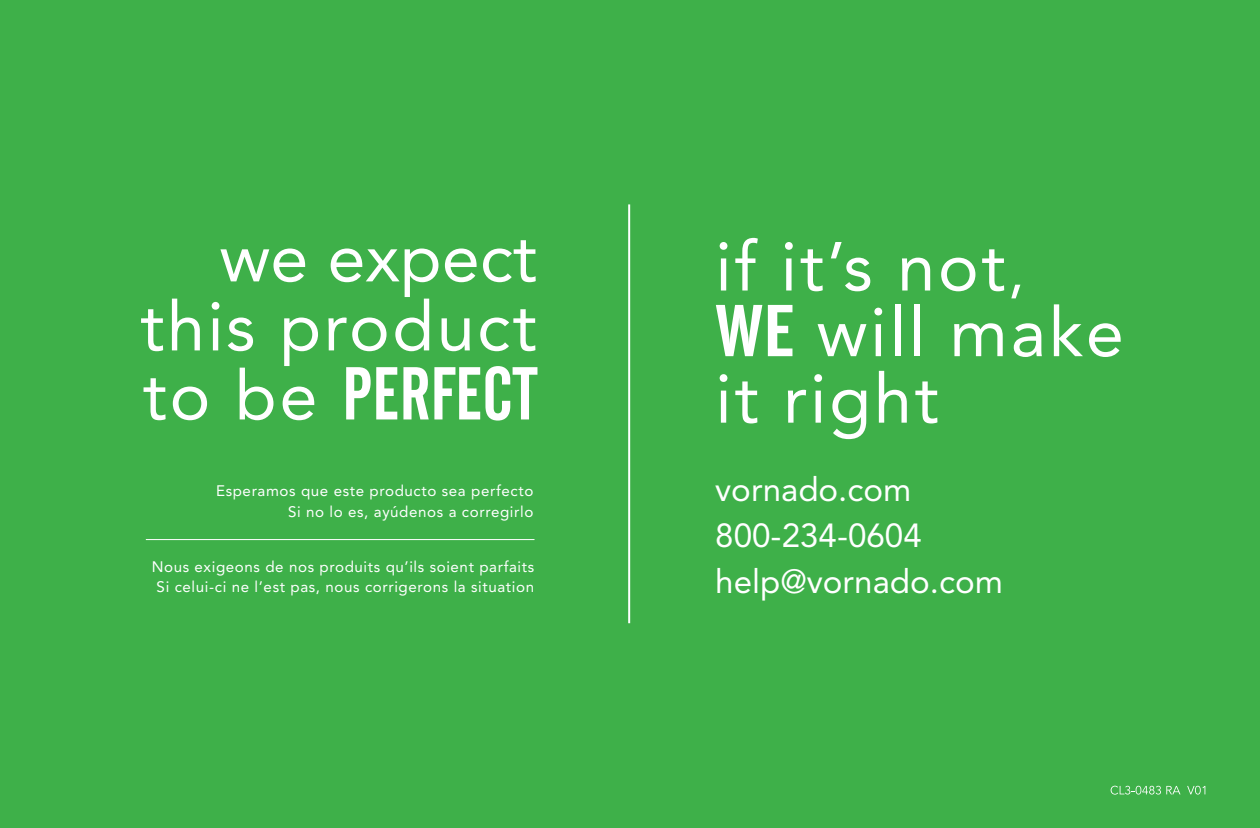
<style>
.page{position:relative;width:1260px;height:828px;background:#3eb049}
.page>*{position:absolute;margin:0;border:0;box-sizing:border-box;transform-origin:0 0}
.t1{font:74px "Alternate Gothic No 2 BT";color:#fff}
.t2{font:68.6px/66px "Avenir";letter-spacing:.04em;color:#fff;text-align:right}
.t3{font:33.2px/46px "Avenir";color:#fff}
.t4{font:15.2px/20.2px "Avenir";letter-spacing:.04em;color:#fff;text-align:center}
.s1{font-family:"Avenir";font-size:68.6px}
.s2{font-size:57.2px}
.s3{font-family:"Alternate Gothic No 2 BT";font-size:72.6px}
</style>
<div class="page">
<hr style="left:146px;top:539px;width:388px;height:1px;background:#fff">
<hr style="left:628px;top:204px;width:2px;height:419px;background:#fff">
<svg style="left:1111px;top:786px;width:70px;height:9px"></svg>
<div style="left:1195px;top:786px;width:6px;height:9px;background:#9dd7a3;border-radius:50%"></div>
<svg style="left:1187px;top:786px;width:18px;height:8px"></svg>
<h2 class="t2" style="left:140px;top:223px;width:398px;line-height:69px">we expect this product</h2>
<h1 class="t1" style="left:143px;top:353px;width:396px"><span class="s1">to be</span> PERFECT</h1>
<p class="t4" style="left:216px;top:481px;width:319px;text-align:right">Esperamos que este producto sea perfecto<br>Si no lo es, ayúdenos a corregirlo</p>
<p class="t4" style="left:152px;top:556px;width:384px">Nous exigeons de nos produits qu’ils soient parfaits<br>Si celui-ci ne l’est pas, nous corrigerons la situation</p>
<h2 class="t2" style="left:715px;top:234px;width:410px;text-align:left">if it’s not<span class="s2">,<br></span><span class="s3">WE</span> will make it right</h2>
<h3 class="t3" style="left:715px;top:467px;width:289px">vornado.com<br>800-234-0604 help@vornado.com</h3>
</div>
